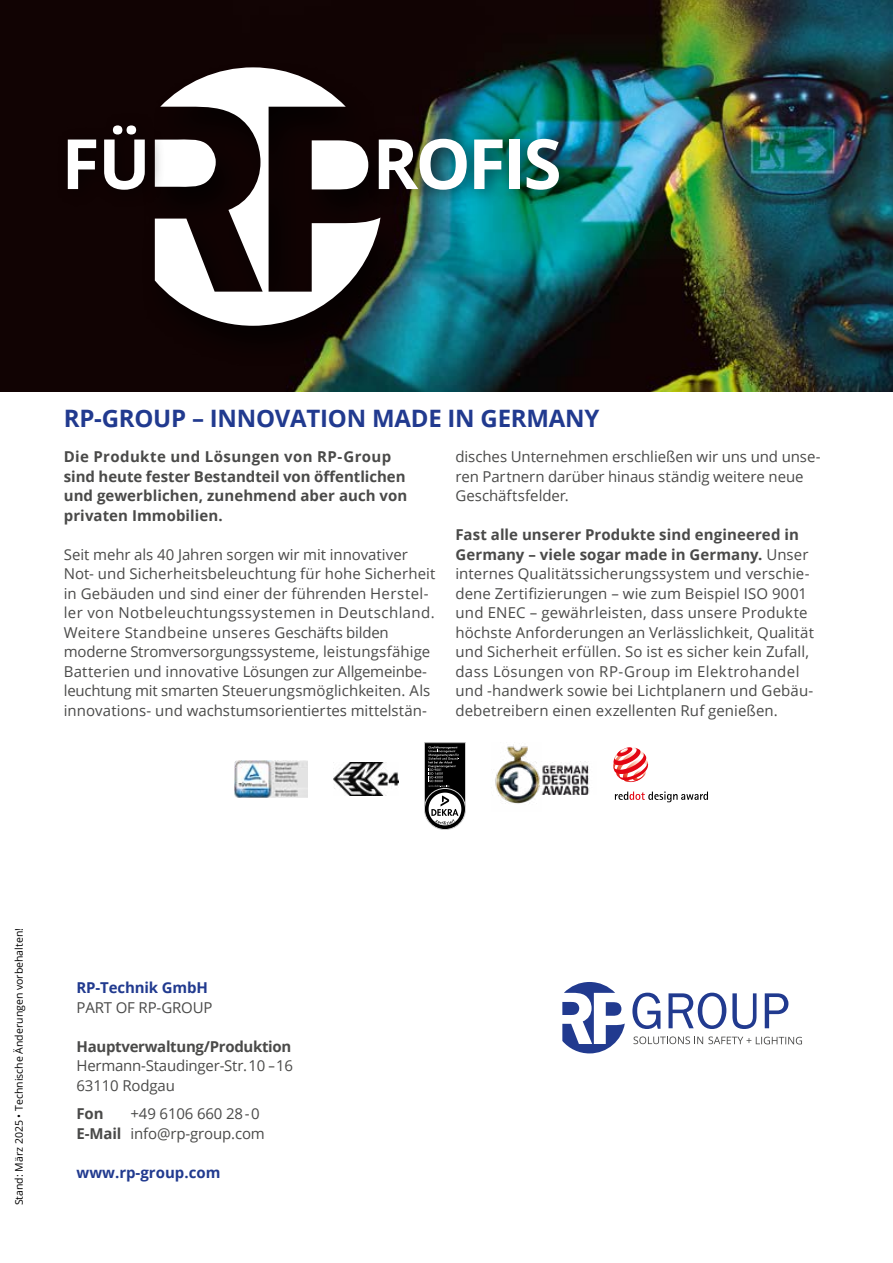
<style>
.page{position:relative;width:893px;height:1263px;background:#fff}
.page>*{position:absolute;margin:0;border:0;box-sizing:border-box;transform-origin:0 0}
.t1{font:700 69.3px "Open Sans";letter-spacing:-.04em;color:#fff}
.t2{font:700 24px "Open Sans";letter-spacing:-.01em;color:#213a8f}
.t3{font:15px/19.5px "Open Sans";letter-spacing:.005em;color:#4a4a49}
.t4{font:700 15px/19.5px "Open Sans";letter-spacing:.005em;color:#4a4a49}
.t5{font:15px/19.5px "Open Sans";letter-spacing:-.015em;color:#4a4a49}
.t6{font:700 15px "Open Sans";letter-spacing:-.01em;color:#213a8f}
.t7{font:700 15px "Open Sans";letter-spacing:-.02em;color:#4a4a49}
.t8{font:10.5px "Open Sans";color:#000}
.s1{font-weight:700}
</style>
<div class="page">
<img style="left:0;top:0;width:893px;height:391px">
<div style="left:141px;top:59px;width:275px;height:310px;background:#000;opacity:.72"></div>
<svg style="left:155px;top:67px;width:225px;height:259px;fill:#100303"></svg>
<div style="left:368px;top:125px;width:211px;height:83px;background:#000;opacity:.52"></div>
<div style="left:57px;top:112px;width:109px;height:96px;background:#0f0202"></div>
<svg style="left:562px;top:982px;width:63px;height:71px"></svg>
<svg style="left:633px;top:1036px;width:169px;height:8px"></svg>
<svg style="left:632px;top:993px;width:156px;height:36px"></svg>
<img style="left:333px;top:763px;width:65px;height:32px">
<img style="left:495px;top:744px;width:47px;height:60px">
<img style="left:540px;top:761px;width:50px;height:33px">
<svg style="left:615px;top:791px;width:93px;height:11px"></svg>
<svg style="left:613px;top:747px;width:35px;height:35px"></svg>
<img style="left:234px;top:760px;width:73px;height:37px">
<svg style="left:424px;top:788px;width:41px;height:41px"></svg>
<div style="left:424px;top:788px;width:42px;height:42px;border:1px solid #d0d0d0;border-radius:50%"></div>
<svg style="left:424px;top:742px;width:42px;height:83px"></svg>
<h1 class="t1" style="left:62px;top:115px;width:91px">FÜ</h1>
<h1 class="t1" style="left:372px;top:115px;width:191px">ROFIS</h1>
<h2 class="t2" style="left:64px;top:401px;width:537px">RP-GROUP – INNOVATION MADE IN GERMANY</h2>
<p class="t4" style="left:64px;top:447px;width:345px">Die Produkte und Lösungen von RP-Group sind heute fester Bestandteil von öffentlichen und gewerblichen, zunehmend aber auch von privaten Immobilien.</p>
<p class="t3" style="left:64px;top:544px;width:373px">Seit mehr als 40 Jahren sorgen wir mit innovativer Not- und Sicherheitsbeleuchtung für hohe Sicherheit in Gebäuden und sind einer der führenden Herstel&shy;ler von Notbeleuchtungssystemen in Deutschland.<br>Weitere Standbeine unseres Geschäfts bilden moderne Stromversorgungssysteme, leistungsfähige Batterien und innovative Lösungen zur Allgemeinbe&shy;leuchtung mit smarten Steuerungsmöglichkeiten. Als innovations- und wachstumsorientiertes mittelstän-</p>
<p class="t3" style="left:455px;top:447px;width:367px">disches Unternehmen erschließen wir uns und unse&shy;ren Partnern darüber hinaus ständig weitere neue<br>Geschäftsfelder.</p>
<p class="t3" style="left:455px;top:525px;width:360px"><span class="s1">Fast alle unserer Produkte sind engineered in Germany – viele sogar made in Germany.</span> Unser internes Qualitätssicherungssystem und verschie&shy;dene Zertifizierungen – wie zum Beispiel ISO 9001 und ENEC – gewährleisten, dass unsere Produkte höchste Anforderungen an Verlässlichkeit, Qualität und Sicherheit erfüllen. So ist es sicher kein Zufall, dass Lösungen von RP-Group im Elektrohandel und -handwerk sowie bei Lichtplanern und Gebäu&shy;debetreibern einen exzellenten Ruf genießen.</p>
<p class="t8" style="left:12px;top:1205px;width:279px;rotate:-90deg">Stand: März 2025 • Technische Änderungen vorbehalten!</p>
<p class="t6" style="left:77px;top:977px;width:133px">RP-Technik GmbH</p>
<p class="t3" style="left:77px;top:997px;width:138px">PART OF RP-GROUP</p>
<p class="t7" style="left:77px;top:1036px;width:216px">Hauptverwaltung/Produktion</p>
<p class="t5" style="left:77px;top:1056px;width:218px">Hermann-Staudinger-Str. 10 – 16<br>63110 Rodgau</p>
<p class="t4" style="left:77px;top:1104px;width:29px">Fon</p>
<p class="t3" style="left:77px;top:1104px;width:190px;text-indent:54px">+49 6106 660 28-0<br><span class="s1">E-Mail</span> info@rp-group.com</p>
<p class="t6" style="left:77px;top:1162px;width:145px">www.rp-group.com</p>
</div>
